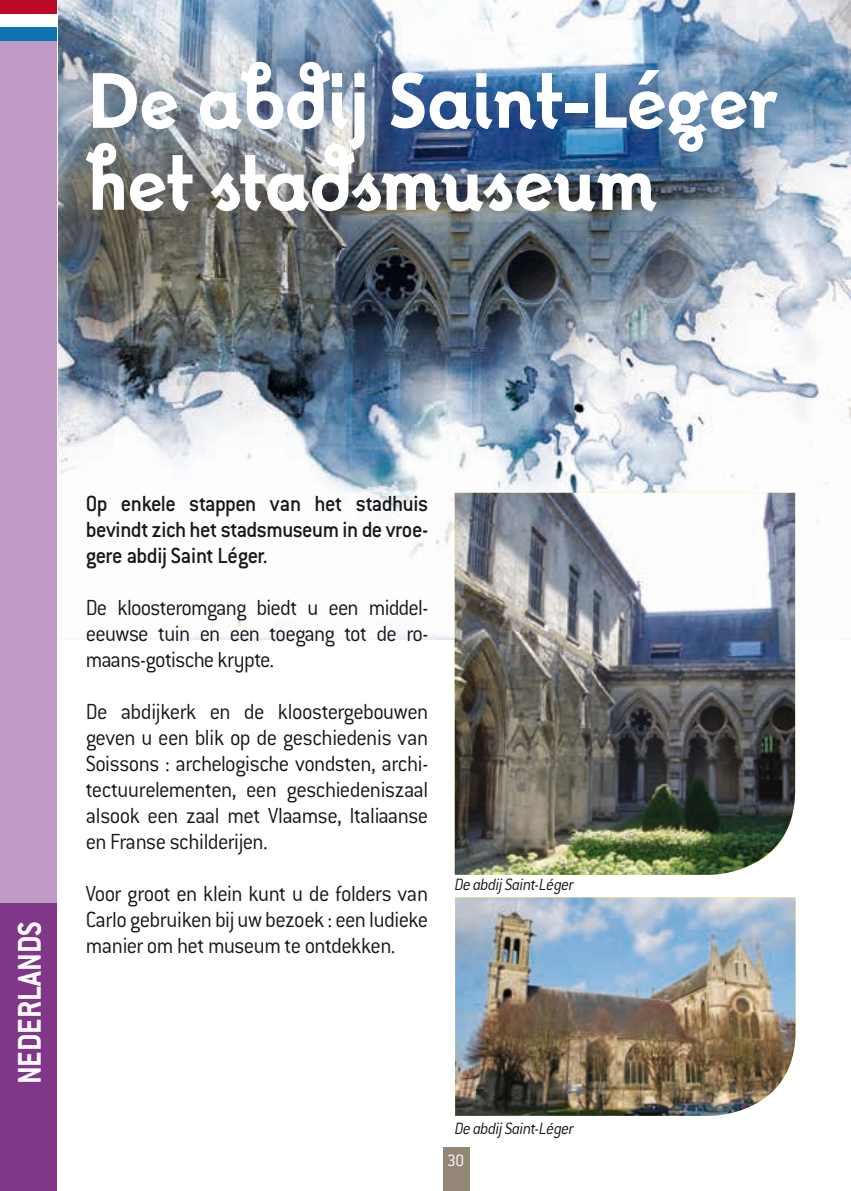
<style>
.page{position:relative;width:851px;height:1191px;background:#fff}
.page>*{position:absolute;margin:0;border:0;box-sizing:border-box;transform-origin:0 0}
.t1{font:700 94px/82px "Fox";letter-spacing:-.03em;color:#fff;scale:.9 1}
.t2{font:700 36px "Conduit ITC";color:#fff;scale:.9 1}
.t3{font:300 24px/26px "Conduit ITC";letter-spacing:-.03em;color:#1a171c;text-align:justify;scale:.95 1}
.t4{font:500 24px/26px "Conduit ITC";letter-spacing:-.02em;color:#1a171c;text-align:justify;scale:.95 1}
.t5{font:italic 300 18px "Conduit ITC";letter-spacing:-.02em;color:#1a171c;scale:.95 1}
.t6{font:300 18px "Conduit ITC";color:#fff;scale:.95 1}
</style>
<div class="page">
<div style="left:0;top:34px;width:57px;height:869px;background:#bf9ac4"></div>
<img style="left:58px;top:0;width:792px;height:640px">
<div style="left:443px;top:1147px;width:26px;height:44px;background:#938676"></div>
<img style="left:454px;top:493px;width:341px;height:381px">
<img style="left:455px;top:897px;width:340px;height:218px">
<div style="left:0;top:903px;width:57px;height:288px;background:#803689"></div>
<div style="left:0;top:27px;width:57px;height:14px;background:#0e72b5"></div>
<div style="left:0;top:0;width:57px;height:14px;background:#be0926"></div>
<h1 class="t1" style="left:87px;top:62px;width:769px">De abdij Saint-Léger het stadsmuseum</h1>
<h2 class="t2" style="left:8px;top:1084px;width:183px;rotate:-90deg">NEDERLANDS</h2>
<p class="t4" style="left:86px;top:490px;width:362px">Op enkele stappen van het stadhuis bevindt zich het stadsmuseum in de vroe&shy;gere abdij Saint Léger.</p>
<p class="t3" style="left:86px;top:595px;width:362px">De kloosteromgang biedt u een middel&shy;eeuwse tuin en een toegang tot de ro&shy;maans-gotische krypte.</p>
<p class="t3" style="left:86px;top:699px;width:362px">De abdijkerk en de kloostergebouwen geven u een blik op de geschiedenis van Soissons : archelogische vondsten, archi&shy;tectuurelementen, een geschiedeniszaal alsook een zaal met Vlaamse, Italiaanse en Franse schilderijen.</p>
<p class="t3" style="left:86px;top:881px;width:362px">Voor groot en klein kunt u de folders van Carlo gebruiken bij uw bezoek : een ludieke manier om het museum te ontdekken.</p>
<p class="t5" style="left:454px;top:874px;width:127px">De abdij Saint-Léger</p>
<p class="t5" style="left:454px;top:1118px;width:127px">De abdij Saint-Léger</p>
<p class="t6" style="left:447px;top:1150px;width:20px">30</p>
</div>
